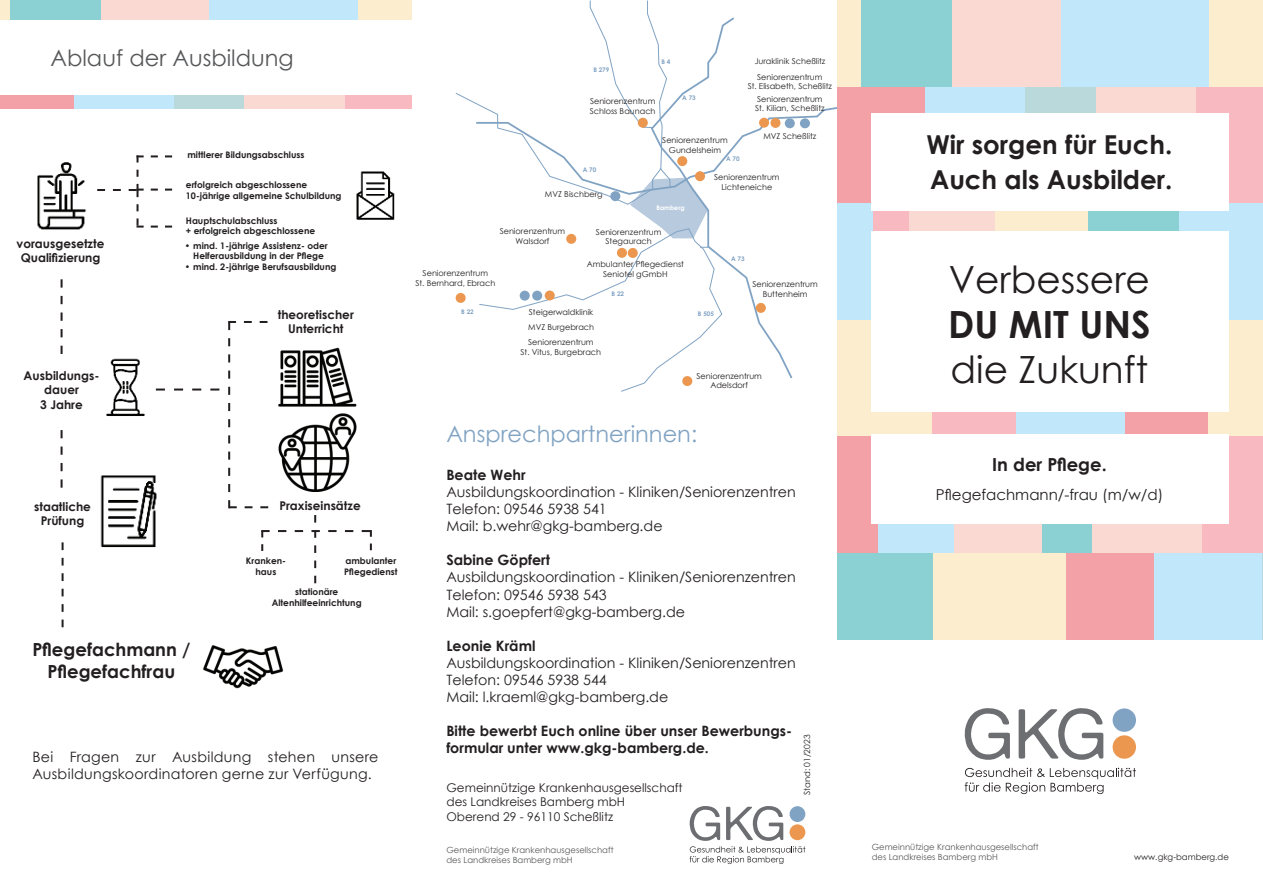
<style>
.page{position:relative;width:1263px;height:893px;background:#fff}
.page>*{position:absolute;margin:0;border:0;box-sizing:border-box;transform-origin:0 0}
.t1{font:37.5px "Century Gothic";color:#231f20}
.t2{font:700 37.5px "Century Gothic";color:#231f20}
.t3{font:700 26.1px/34.5px "Century Gothic";color:#231f20}
.t4{font:22.5px "Century Gothic";color:#81a3c3}
.t5{font:22.5px "Century Gothic";color:#57585a}
.t6{font:700 18px/21.6px "Century Gothic";color:#231f20;text-align:center}
.t7{font:15px "Century Gothic";color:#231f20}
.t8{font:14.25px/17.1px "Century Gothic";color:#231f20}
.t9{font:700 14.25px/17.1px "Century Gothic";color:#231f20}
.t10{font:14.25px/17.1px "Century Gothic";letter-spacing:.02em;color:#231f20}
.t11{font:700 12px/14.4px "Century Gothic";color:#231f20;text-align:center}
.t12{font:12px/14.4px "Century Gothic";color:#231f20}
.t13{font:700 9px/10.8px "Century Gothic";color:#231f20}
.t14{font:8.55px/10.2px "Century Gothic";color:#57585a}
.t15{font:8.55px "Century Gothic";color:#231f20}
.t16{font:8.1px/9.8px "Century Gothic";color:#231f20;text-align:center}
.t17{font:700 6.3px "Century Gothic";color:#81a3c3}
.t18{font:700 6.3px "Century Gothic";color:#fff}
</style>
<div class="page">
<img style="left:106px;top:358px;width:39px;height:58px">
<svg style="left:61px;top:279px;width:2px;height:75px"></svg>
<svg style="left:61px;top:430px;width:2px;height:58px"></svg>
<svg style="left:156px;top:389px;width:63px;height:2px"></svg>
<svg style="left:228px;top:321px;width:40px;height:187px"></svg>
<img style="left:37px;top:162px;width:50px;height:68px">
<img style="left:356px;top:171px;width:39px;height:49px">
<img style="left:100px;top:475px;width:57px;height:73px">
<svg style="left:62px;top:542px;width:2px;height:85px"></svg>
<svg style="left:261px;top:515px;width:111px;height:68px"></svg>
<img style="left:203px;top:645px;width:81px;height:44px">
<img style="left:278px;top:347px;width:79px;height:60px">
<img style="left:278px;top:413px;width:79px;height:79px">
<svg style="left:97px;top:155px;width:75px;height:73px"></svg>
<svg style="left:690px;top:806px;width:115px;height:58px"></svg>
<svg style="left:455px;top:0;width:383px;height:392px"></svg>
<div style="left:759px;top:118px;width:10px;height:10px;background:#ec974f;border-radius:50%"></div>
<div style="left:770px;top:118px;width:10px;height:10px;background:#ec974f;border-radius:50%"></div>
<div style="left:638px;top:118px;width:10px;height:10px;background:#ec974f;border-radius:50%"></div>
<div style="left:695px;top:171px;width:10px;height:10px;background:#ec974f;border-radius:50%"></div>
<div style="left:677px;top:156px;width:10px;height:10px;background:#ec974f;border-radius:50%"></div>
<div style="left:628px;top:248px;width:10px;height:10px;background:#ec974f;border-radius:50%"></div>
<div style="left:756px;top:303px;width:10px;height:10px;background:#ec974f;border-radius:50%"></div>
<div style="left:682px;top:376px;width:10px;height:10px;background:#ec974f;border-radius:50%"></div>
<div style="left:566px;top:234px;width:10px;height:10px;background:#ec974f;border-radius:50%"></div>
<div style="left:545px;top:290px;width:10px;height:10px;background:#ec974f;border-radius:50%"></div>
<div style="left:456px;top:293px;width:10px;height:10px;background:#ec974f;border-radius:50%"></div>
<div style="left:617px;top:248px;width:10px;height:10px;background:#ec974f;border-radius:50%"></div>
<div style="left:785px;top:118px;width:10px;height:10px;background:#81a3c3;border-radius:50%"></div>
<div style="left:532px;top:291px;width:10px;height:10px;background:#81a3c3;border-radius:50%"></div>
<div style="left:520px;top:291px;width:10px;height:10px;background:#81a3c3;border-radius:50%"></div>
<div style="left:800px;top:118px;width:10px;height:10px;background:#81a3c3;border-radius:50%"></div>
<div style="left:1112px;top:735px;width:24px;height:24px;background:#ec974f;border-radius:50%"></div>
<div style="left:1112px;top:708px;width:24px;height:24px;background:#81a3c3;border-radius:50%"></div>
<svg style="left:965px;top:768px;width:171px;height:26px"></svg>
<svg style="left:965px;top:708px;width:45px;height:52px"></svg>
<svg style="left:1018px;top:708px;width:85px;height:52px"></svg>
<img style="left:1095px;top:87px;width:168px;height:116px">
<div style="left:1026px;top:87px;width:69px;height:26px;background:#b9d9db"></div>
<img style="left:1010px;top:211px;width:170px;height:20px">
<div style="left:838px;top:203px;width:34px;height:117px;background:#c1e8fa"></div>
<img style="left:838px;top:0;width:115px;height:87px">
<img style="left:953px;top:0;width:154px;height:87px">
<img style="left:1107px;top:0;width:156px;height:87px">
<img style="left:1027px;top:412px;width:181px;height:22px">
<img style="left:878px;top:412px;width:149px;height:22px">
<div style="left:1041px;top:524px;width:52px;height:29px;background:#8bd1d4"></div>
<div style="left:838px;top:437px;width:41px;height:116px;background:#f3a0a6"></div>
<div style="left:879px;top:524px;width:76px;height:29px;background:#c1e8fa"></div>
<img style="left:838px;top:553px;width:150px;height:86px">
<img style="left:1065px;top:553px;width:198px;height:86px">
<img style="left:0;top:95px;width:174px;height:13px">
<img style="left:244px;top:95px;width:168px;height:13px">
<img style="left:0;top:0;width:101px;height:20px">
<img style="left:101px;top:0;width:155px;height:20px">
<img style="left:256px;top:0;width:156px;height:20px">
<div style="left:871px;top:113px;width:358px;height:98px;background:#fff"></div>
<div style="left:872px;top:434px;width:357px;height:90px;background:#fff"></div>
<h3 class="t5" style="left:50px;top:49px;width:245px">Ablauf der Ausbildung</h3>
<p class="t13" style="left:187px;top:150px;width:119px">mittlerer Bildungsabschluss</p>
<p class="t13" style="left:186px;top:180px;width:157px">erfolgreich abgeschlossene<br>10-jährige allgemeine Schulbildung</p>
<h3 class="t11" style="left:17px;top:237px;width:89px">vorausgesetzte<br>Qualifizierung</h3>
<h3 class="t11" style="left:24px;top:369px;width:77px">Ausbildungs&shy;dauer<br>3 Jahre</h3>
<p class="t13" style="left:186px;top:216px;width:131px">Hauptschulabschluss<br>+ erfolgreich abgeschlossene</p>
<p class="t13" style="left:185px;top:240px;width:145px;text-align:center">• mind. 1-jährige Assistenz- oder<br>Helferausbildung in der Pflege</p>
<p class="t13" style="left:185px;top:261px;width:153px">• mind. 2-jährige Berufsausbildung</p>
<h3 class="t11" style="left:278px;top:308px;width:78px">theoretischer<br>Unterricht</h3>
<h3 class="t11" style="left:34px;top:500px;width:58px">staatliche</h3>
<h3 class="t11" style="left:279px;top:499px;width:83px">Praxiseinsätze</h3>
<h3 class="t11" style="left:41px;top:514px;width:45px">Prüfung</h3>
<h3 class="t6" style="left:32px;top:638px;width:159px">Pflegefachmann /<br>Pflegefachfrau</h3>
<p class="t13" style="left:344px;top:556px;width:55px">ambulanter<br>Pflegedienst</p>
<p class="t13" style="left:246px;top:556px;width:42px;text-align:center">Kranken&shy;haus</p>
<p class="t13" style="left:272px;top:587px;width:91px;text-align:center">stationäre<br>Altenhilfeeinrichtung</p>
<h3 class="t10" style="left:32px;top:750px;width:347px">Bei Fragen zur Ausbildung stehen unsere<br>Ausbildungskoordinatoren gerne zur Verfügung.</h3>
<p class="t17" style="left:593px;top:67px;width:18px">B 279</p>
<p class="t17" style="left:661px;top:59px;width:10px">B 4</p>
<p class="t16" style="left:590px;top:97px;width:67px;text-align:left">Seniorenzentrum<br>Schloss Baunach</p>
<p class="t17" style="left:682px;top:95px;width:15px">A 73</p>
<p class="t16" style="left:662px;top:136px;width:67px">Seniorenzentrum<br>Gundelsheim</p>
<p class="t17" style="left:726px;top:156px;width:15px">A 70</p>
<p class="t16" style="left:755px;top:57px;width:72px">Juraklinik Scheßlitz</p>
<p class="t16" style="left:748px;top:73px;width:86px">Seniorenzentrum<br>St. Elisabeth, Scheßlitz</p>
<p class="t16" style="left:755px;top:95px;width:71px;text-align:left">Seniorenzentrum<br>St. Kilian, Scheßlitz</p>
<p class="t16" style="left:763px;top:132px;width:54px">MVZ Scheßlitz</p>
<p class="t17" style="left:583px;top:167px;width:15px">A 70</p>
<p class="t16" style="left:545px;top:190px;width:59px">MVZ Bischberg</p>
<p class="t18" style="left:656px;top:205px;width:30px">Bamberg</p>
<p class="t16" style="left:500px;top:227px;width:67px">Seniorenzentrum<br>Walsdorf</p>
<p class="t16" style="left:596px;top:228px;width:67px">Seniorenzentrum<br>Stegaurach</p>
<p class="t16" style="left:415px;top:269px;width:81px">Seniorenzentrum<br>St. Bernhard, Ebrach</p>
<p class="t17" style="left:461px;top:309px;width:14px">B 22</p>
<p class="t16" style="left:587px;top:259px;width:99px">Ambulanter Pflegedienst<br>Seniotel gGmbH</p>
<p class="t16" style="left:528px;top:306px;width:67px;line-height:14.7px;text-align:left">Steigerwaldklinik<br>MVZ Burgebrach</p>
<p class="t16" style="left:520px;top:338px;width:82px">Seniorenzentrum<br>St. Vitus, Burgebrach</p>
<p class="t17" style="left:612px;top:291px;width:14px">B 22</p>
<p class="t16" style="left:714px;top:173px;width:67px">Seniorenzentrum<br>Lichteneiche</p>
<p class="t17" style="left:698px;top:311px;width:18px">B 505</p>
<p class="t17" style="left:731px;top:256px;width:15px">A 73</p>
<p class="t16" style="left:752px;top:280px;width:67px">Seniorenzentrum<br>Buttenheim</p>
<p class="t16" style="left:696px;top:371px;width:67px">Seniorenzentrum<br>Adelsdorf</p>
<h3 class="t4" style="left:446px;top:425px;width:252px">Ansprechpartnerinnen:</h3>
<h3 class="t9" style="left:446px;top:467px;width:81px">Beate Wehr</h3>
<h3 class="t8" style="left:446px;top:484px;width:351px">Ausbildungskoordination - Kliniken/Seniorenzentren<br>Telefon: 09546 5938 541<br>Mail: b.wehr@gkg-bamberg.de</h3>
<h3 class="t9" style="left:446px;top:553px;width:105px">Sabine Göpfert</h3>
<h3 class="t8" style="left:446px;top:570px;width:351px">Ausbildungskoordination - Kliniken/Seniorenzentren<br>Telefon: 09546 5938 543<br>Mail: s.goepfert@gkg-bamberg.de</h3>
<h3 class="t9" style="left:446px;top:638px;width:91px">Leonie Kräml</h3>
<h3 class="t8" style="left:446px;top:655px;width:351px">Ausbildungskoordination - Kliniken/Seniorenzentren<br>Telefon: 09546 5938 544<br>Mail: l.kraeml@gkg-bamberg.de</h3>
<h3 class="t9" style="left:446px;top:724px;width:347px">Bitte bewerbt Euch online über unser Bewerbungs&shy;formular unter www.gkg-bamberg.de.</h3>
<h3 class="t12" style="left:446px;top:782px;width:238px">Gemeinnützige Krankenhausgesellschaft des Landkreises Bamberg mbH<br>Oberend 29 - 96110 Scheßlitz</h3>
<p class="t15" style="left:804px;top:795px;width:62px;rotate:-90deg">Stand: 01/2023</p>
<p class="t14" style="left:446px;top:845px;width:169px">Gemeinnützige Krankenhausgesellschaft des Landkreises Bamberg mbH</p>
<h2 class="t3" style="left:926px;top:130px;width:248px">Wir sorgen für Euch.<br>Auch als Ausbilder.</h2>
<h1 class="t1" style="left:949px;top:265px;width:203px">Verbessere</h1>
<h1 class="t2" style="left:948px;top:309px;width:204px">DU MIT UNS</h1>
<h1 class="t1" style="left:950px;top:355px;width:199px">die Zukunft</h1>
<h3 class="t6" style="left:992px;top:453px;width:116px">In der Pflege.</h3>
<h3 class="t7" style="left:936px;top:484px;width:229px">Pflegefachmann/-frau (m/w/d)</h3>
<p class="t14" style="left:872px;top:843px;width:169px">Gemeinnützige Krankenhausgesellschaft des Landkreises Bamberg mbH</p>
<p class="t15" style="left:1134px;top:854px;width:96px">www.gkg-bamberg.de</p>
</div>
